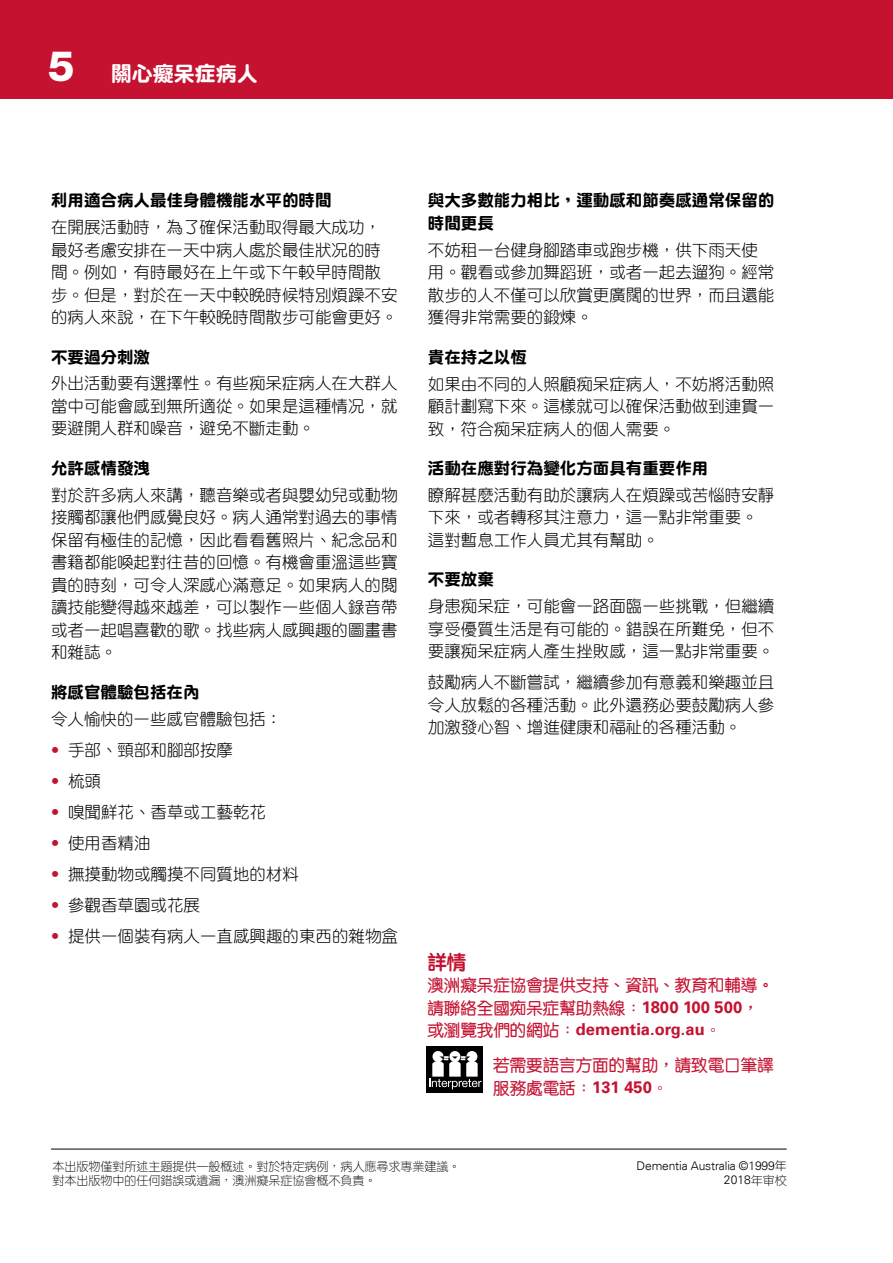
<style>
.page{position:relative;width:893px;height:1263px;background:#fff}
.page>*{position:absolute;margin:0;border:0;box-sizing:border-box;transform-origin:0 0}
.t1{font:21px "DF Yuan Std W9";color:#fff}
.t2{font:19.5px "ST Yuanti TC Bold";color:#c41230}
.t3{font:16.5px/22.5px "DF Yuan Std W3";color:#000;text-align:justify}
.t4{font:16.5px/22.5px "DF Yuan Std W9";color:#000}
.t5{font:16.5px/22.5px "ST Yuanti TC Regular";color:#c41230}
.t6{font:700 16.5px "Univers LT Std";color:#c41230}
.t7{font:12px/14.4px "ST Yuanti TC Light";color:#000}
.t8{font:300 12px/14.4px "Univers";letter-spacing:-.01em;color:#000;text-align:right}
.s1{font-family:"Helvetica Neue LT Pro";font-weight:800;font-size:42px}
.s2{font-family:"Univers";font-weight:300;color:#c41230}
.s3{font-family:"Univers LT Std";font-weight:700}
.s4{font-family:"ST Yuanti TC Regular";font-weight:400}
.s5{font-family:"ST Yuanti TC Light";font-weight:400}
.s6{font-family:"ST Yuanti TC Light"}
.s7{font-family:"DF Yuan Std W3";font-weight:400}
</style>
<div class="page">
<div style="left:0;top:0;width:893px;height:99px;background:#c41230"></div>
<hr style="left:51px;top:1149px;width:736px;height:1px;background:#000">
<div style="left:426px;top:1046px;width:57px;height:47px;background:#000"></div>
<div style="left:466px;top:1051px;width:11px;height:11px;background:#fff;border-radius:50%"></div>
<div style="left:432px;top:1051px;width:11px;height:11px;background:#fff;border-radius:50%"></div>
<div style="left:449px;top:1051px;width:11px;height:11px;background:#fff;border-radius:50%"></div>
<svg style="left:429px;top:1056px;width:53px;height:33px"></svg>
<p class="t1" style="left:48px;top:62px;width:211px"><span class="s1">5</span> 關心癡呆症病人</p>
<p class="t4" style="left:51px;top:189px;width:282px">利用適合病人最佳身體機能水平的時間</p>
<p class="t3" style="left:51px;top:216px;width:348px;text-align:left">在開展活動時，為了確保活動取得最大成功，最好考慮安排在一天中病人處於最佳狀况的時間。例如，有時最好在上午或下午較早時間散步。但是，對於在一天中較晚時候特別煩躁不安的病人來說，在下午較晚時間散步可能會更好。</p>
<p class="t4" style="left:51px;top:345px;width:100px">不要過分刺激</p>
<p class="t3" style="left:51px;top:372px;width:348px">外出活動要有選擇性。有些痴呆症病人在大群人當中可能會感到無所適從。如果是這種情况，就要避開人群和噪音，避免不斷走動。</p>
<p class="t4" style="left:51px;top:456px;width:100px">允許感情發洩</p>
<p class="t3" style="left:51px;top:483px;width:348px">對於許多病人來講，聽音樂或者與嬰幼兒或動物接觸都讓他們感覺良好。病人通常對過去的事情保留有極佳的記憶，因此看看舊照片、紀念品和書籍都能喚起對往昔的回憶。有機會重溫這些寶貴的時刻，可令人深感心滿意足。如果病人的閱讀技能變得越來越差，可以製作一些個人錄音帶或者一起唱喜歡的歌。找些病人感興趣的圖畫書和雜誌。</p>
<p class="t4" style="left:51px;top:680px;width:150px">將感官體驗包括在內</p>
<p class="t3" style="left:51px;top:707px;width:232px">令人愉快的一些感官體驗包括：</p>
<p class="t3" style="left:51px;top:738px;width:184px"><span class="s2">•</span> 手部、頸部和腳部按摩</p>
<p class="t3" style="left:51px;top:769px;width:52px"><span class="s2">•</span> 梳頭</p>
<p class="t3" style="left:51px;top:800px;width:217px"><span class="s2">•</span> 嗅聞鮮花、香草或工藝乾花</p>
<p class="t3" style="left:51px;top:831px;width:101px"><span class="s2">•</span> 使用香精油</p>
<p class="t3" style="left:51px;top:862px;width:250px"><span class="s2">•</span> 撫摸動物或觸摸不同質地的材料</p>
<p class="t3" style="left:51px;top:893px;width:151px"><span class="s2">•</span> 參觀香草園或花展</p>
<p class="t3" style="left:51px;top:924px;width:349px"><span class="s2">•</span> 提供一個裝有病人一直感興趣的東西的雜物盒</p>
<p class="t4" style="left:428px;top:189px;width:348px">與大多數能力相比，運動感和節奏感通常保留的時間更長</p>
<p class="t3" style="left:428px;top:238px;width:348px;text-align:left">不妨租一台健身腳踏車或跑步機，供下雨天使用。觀看或參加舞蹈班，或者一起去遛狗。經常散步的人不僅可以欣賞更廣闊的世界，而且還能獲得非常需要的鍛煉。</p>
<p class="t4" style="left:428px;top:345px;width:100px">貴在持之以恆</p>
<p class="t3" style="left:428px;top:372px;width:348px">如果由不同的人照顧痴呆症病人，不妨將活動照顧計劃寫下來。這樣就可以確保活動做到連貫一致，符合痴呆症病人的個人需要。</p>
<p class="t4" style="left:428px;top:457px;width:282px">活動在應對行為變化方面具有重要作用</p>
<p class="t3" style="left:428px;top:483px;width:348px;text-align:left">瞭解甚麼活動有助於讓病人在煩躁或苦惱時安靜下來，或者轉移其注意力，這一點非常重要。這對暫息工作人員尤其有幫助。</p>
<p class="t4" style="left:428px;top:568px;width:67px">不要放棄</p>
<p class="t3" style="left:428px;top:595px;width:348px">身患痴呆症，可能會一路面臨一些挑戰，但繼續享受優質生活是有可能的。錯誤在所難免，但不要讓痴呆症病人產生挫敗感，這一點非常重要。</p>
<p class="t3" style="left:428px;top:671px;width:348px">鼓勵病人不斷嘗試，繼續參加有意義和樂趣並且令人放鬆的各種活動。此外還務必要鼓勵病人參加激發心智、增進健康和福祉的各種活動。</p>
<p class="t2" style="left:427px;top:947px;width:40px">詳情</p>
<p class="t5" style="left:427px;top:973px;width:348px">澳洲癡呆症協會提供支持、資訊、教育和輔導。請聯絡全國痴呆症幫助熱線：<span class="s3">1800 100 500</span>，</p>
<p class="t6" style="left:427px;top:1020px;width:295px"><span class="s4">或瀏覽我們的網站：</span>dementia.org.au<span class="s5">。</span></p>
<p class="t5" style="left:493px;top:1053px;width:282px">若需要語言方面的幫助，請致電口筆譯服務處電話：<span class="s3">131 450</span><span class="s6">。</span></p>
<p class="t7" style="left:52px;top:1158px;width:409px">本出版物僅對所述主題提供一般概述。對於特定病例，病人應尋求專業建議。對本出版物中的任何錯誤或遺漏，澳洲癡呆症協會概不負責。</p>
<p class="t8" style="left:637px;top:1158px;width:152px">Dementia Australia ©1999<span class="s7">年<br></span>2018<span class="s5">年审校</span></p>
</div>
